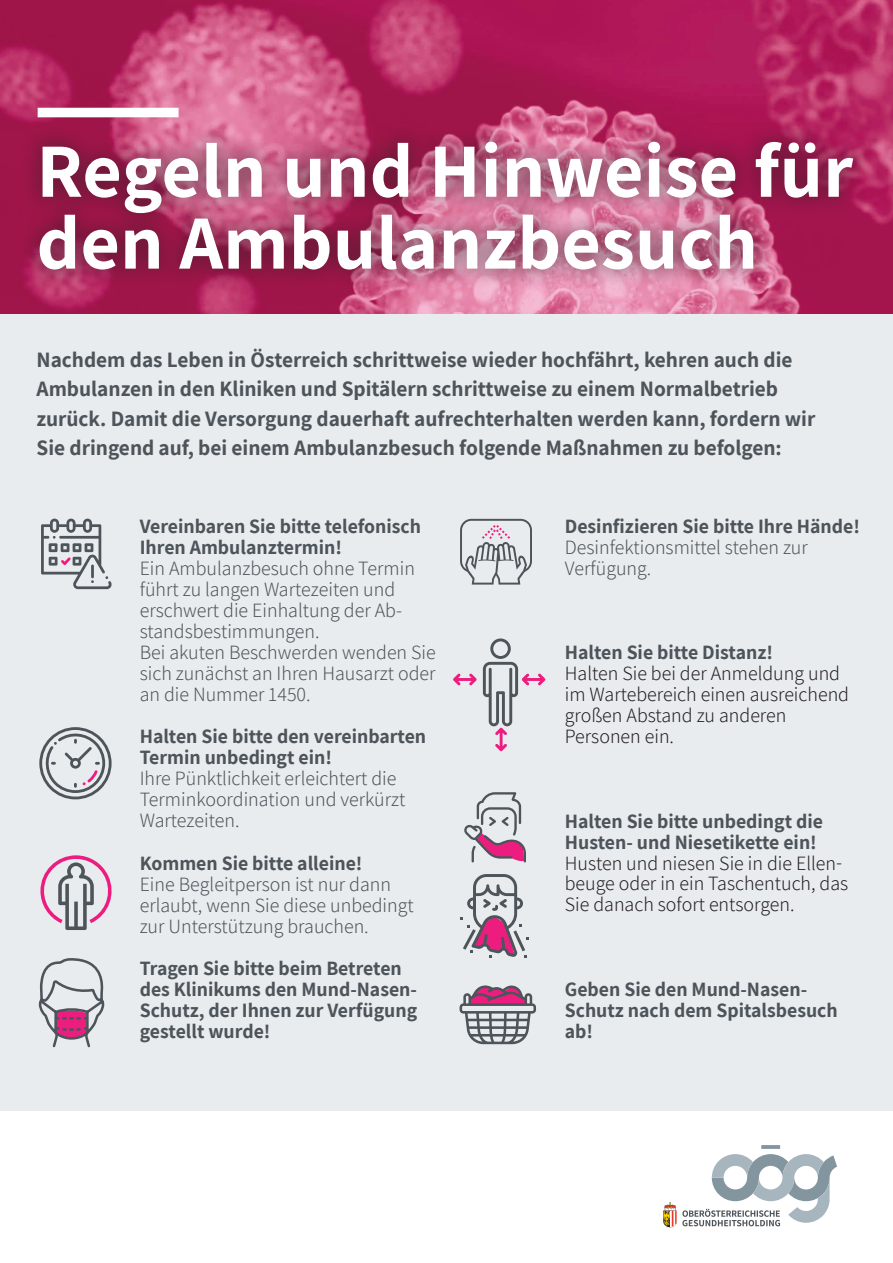
<style>
.page{position:relative;width:893px;height:1263px;background:#fff}
.page>*{position:absolute;margin:0;border:0;box-sizing:border-box;transform-origin:0 0}
.t1{font:700 76.65px/71.8px "Assistant";letter-spacing:.005em;color:#fff}
.t2{font:700 21.45px/29.2px "Assistant";color:#4d545a}
.t3{font:700 19.8px/21px "Assistant";color:#4d545a}
.t4{font:300 19.8px/21px "Assistant";color:#4d545a}
.t5{font:300 19.8px/21px "Assistant";color:#231f20}
</style>
<div class="page">
<div style="left:0;top:288px;width:893px;height:823px;background:#e8ecef"></div>
<img style="left:0;top:0;width:893px;height:313px">
<div style="left:18px;top:120px;width:856px;height:171px;background:#231f20;opacity:.45"></div>
<div style="left:38px;top:108px;width:141px;height:9px;background:#fff"></div>
<svg style="left:38px;top:958px;width:67px;height:90px"></svg>
<svg style="left:39px;top:727px;width:73px;height:72px"></svg>
<svg style="left:41px;top:519px;width:71px;height:70px"></svg>
<svg style="left:453px;top:673px;width:24px;height:12px"></svg>
<svg style="left:483px;top:638px;width:62px;height:113px"></svg>
<svg style="left:464px;top:792px;width:62px;height:70px"></svg>
<svg style="left:460px;top:874px;width:69px;height:84px"></svg>
<svg style="left:460px;top:519px;width:72px;height:66px"></svg>
<svg style="left:40px;top:855px;width:72px;height:75px"></svg>
<svg style="left:460px;top:985px;width:76px;height:59px"></svg>
<svg style="left:663px;top:1145px;width:174px;height:82px"></svg>
<h1 class="t1" style="left:37px;top:132px;width:818px">Regeln und Hinweise für den Ambulanzbesuch</h1>
<p class="t2" style="left:37px;top:344px;width:780px">Nachdem das Leben in Österreich schrittweise wieder hochfährt, kehren auch die Ambulanzen in den Kliniken und Spitälern schrittweise zu einem Normalbetrieb zurück. Damit die Versorgung dauerhaft aufrechterhalten werden kann, fordern wir Sie dringend auf, bei einem Ambulanzbesuch folgende Maßnahmen zu befolgen:</p>
<p class="t3" style="left:140px;top:515px;width:283px">Vereinbaren Sie bitte telefonisch<br>Ihren Ambulanztermin!</p>
<p class="t4" style="left:140px;top:557px;width:298px">Ein Ambulanzbesuch ohne Termin führt zu langen Wartezeiten und erschwert die Einhaltung der Ab&shy;standsbestimmungen.<br>Bei akuten Beschwerden wenden Sie sich zunächst an Ihren Hausarzt oder an die Nummer 1450.</p>
<p class="t3" style="left:140px;top:725px;width:288px">Halten Sie bitte den vereinbarten<br>Termin unbedingt ein!</p>
<p class="t4" style="left:140px;top:767px;width:267px">Ihre Pünktlichkeit erleichtert die<br>Terminkoordination und verkürzt<br>Wartezeiten.</p>
<p class="t3" style="left:140px;top:852px;width:224px">Kommen Sie bitte alleine!</p>
<p class="t4" style="left:140px;top:872px;width:276px">Eine Begleitperson ist nur dann erlaubt, wenn Sie diese unbedingt zur Unterstützung brauchen.</p>
<p class="t3" style="left:140px;top:957px;width:279px">Tragen Sie bitte beim Betreten des Klinikums den Mund-Nasen-<br>Schutz, der Ihnen zur Verfügung gestellt wurde!</p>
<p class="t3" style="left:565px;top:515px;width:297px">Desinfizieren Sie bitte Ihre Hände!</p>
<p class="t4" style="left:565px;top:536px;width:245px">Desinfektionsmittel stehen zur<br>Verfügung.</p>
<p class="t3" style="left:565px;top:641px;width:210px">Halten Sie bitte Distanz!</p>
<p class="t5" style="left:565px;top:662px;width:286px">Halten Sie bei der Anmeldung und im Wartebereich einen ausreichend großen Abstand zu anderen<br>Personen ein.</p>
<p class="t3" style="left:565px;top:810px;width:260px">Halten Sie bitte unbedingt die<br>Husten- und Niesetikette ein!</p>
<p class="t5" style="left:565px;top:851px;width:285px">Husten und niesen Sie in die Ellen&shy;beuge oder in ein Taschentuch, das<br>Sie danach sofort entsorgen.</p>
<p class="t3" style="left:565px;top:978px;width:274px">Geben Sie den Mund-Nasen-<br>Schutz nach dem Spitalsbesuch ab!</p>
</div>
